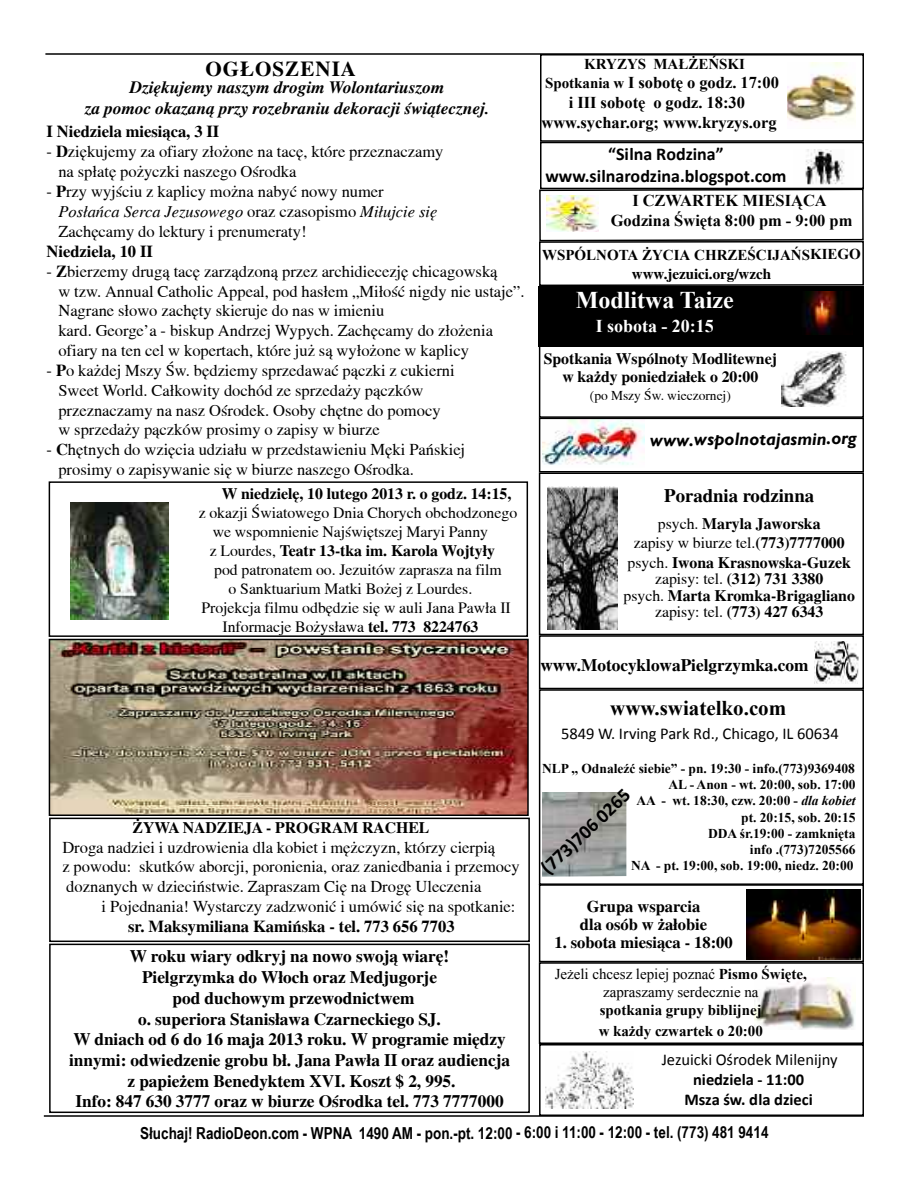
<style>
.page{position:relative;width:918px;height:1188px;background:#fff}
.page>*{position:absolute;margin:0;border:0;box-sizing:border-box;transform-origin:0 0}
.t1{font:700 24px "Times New Roman";color:#fff}
.t2{font:700 21px "Times New Roman";color:#000}
.t3{font:700 21px "Toronto";letter-spacing:.05em;color:#000}
.t4{font:700 19.5px "Calibri";color:#000}
.t5{font:700 18.75px "Toronto";color:#000}
.t6{font:700 18px/21.6px "Calibri";color:#000;text-align:center}
.t7{font:italic 700 18px "Gill Sans";letter-spacing:-.005em;color:#000}
.t8{font:700 18px "Times New Roman";color:#fff}
.t9{font:700 17.25px/20.7px "Toronto";color:#000;text-align:center}
.t10{font:italic 700 17.25px/20.7px "Toronto";color:#000;text-align:center}
.t11{font:16.5px/19.8px "Toronto";color:#000}
.t12{font:700 16.5px/18px "Toronto";color:#000;text-align:center}
.t13{font:700 16.5px/19.8px "Times New Roman";color:#000;text-align:center}
.t14{font:700 16.5px "Arial Narrow";color:#000}
.t15{font:16.5px "Calibri";color:#000}
.t16{font:700 16.5px/19.8px "Calibri";color:#000;text-align:center}
.t17{font:700 15.75px/19px "Toronto";color:#000;text-align:center}
.t18{font:15.75px "Toronto";color:#000}
.t19{font:700 15px/21px "Times New Roman";color:#000}
.t20{font:15px/18px "Times New Roman";color:#000;text-align:center}
.t21{font:700 15px "Toronto";color:#000}
.t22{font:700 13.5px/16.2px "Times New Roman";color:#000;text-align:right}
.t23{font:13.5px "Toronto";color:#000}
.s1{font-weight:700}
.s2{font-style:italic}
.s3{font-weight:400}
.s4{font-size:15px}
</style>
<div class="page">
<hr style="left:44px;top:1115px;width:820px;height:2px;background:#000">
<div style="left:539px;top:962px;width:325px;height:82px;border:2px solid #000"></div>
<img style="left:755px;top:978px;width:101px;height:51px">
<div style="left:539px;top:286px;width:325px;height:60px;background:#000"></div>
<div style="left:539px;top:884px;width:325px;height:78px;border:2px solid #000"></div>
<div style="left:539px;top:472px;width:325px;height:163px;border:2px solid #000"></div>
<img style="left:747px;top:889px;width:114px;height:71px">
<img style="left:548px;top:487px;width:69px;height:143px">
<div style="left:539px;top:635px;width:325px;height:54px;border:2px solid #000"></div>
<img style="left:814px;top:641px;width:45px;height:43px">
<svg style="left:538px;top:189px;width:326px;height:98px"></svg>
<div style="left:540px;top:54px;width:324px;height:88px;border:2px solid #000"></div>
<img style="left:787px;top:63px;width:69px;height:60px">
<div style="left:540px;top:142px;width:324px;height:47px;border:2px solid #000"></div>
<img style="left:805px;top:149px;width:40px;height:36px">
<div style="left:539px;top:342px;width:325px;height:76px;border:2px solid #000"></div>
<img style="left:782px;top:351px;width:65px;height:55px">
<img style="left:805px;top:291px;width:33px;height:43px">
<img style="left:543px;top:421px;width:101px;height:44px">
<div style="left:539px;top:418px;width:325px;height:54px;border:2px solid #000"></div>
<div style="left:539px;top:1044px;width:325px;height:72px;border:2px solid #000"></div>
<img style="left:546px;top:1052px;width:87px;height:56px">
<img style="left:542px;top:792px;width:84px;height:85px">
<div style="left:539px;top:689px;width:325px;height:196px;border:2px solid #000"></div>
<div style="left:49px;top:944px;width:481px;height:169px;border:2px solid #000"></div>
<div style="left:49px;top:481px;width:479px;height:156px;border:2px solid #000"></div>
<img style="left:70px;top:502px;width:99px;height:118px">
<img style="left:52px;top:642px;width:474px;height:171px">
<div style="left:49px;top:639px;width:480px;height:177px;border:2px solid #000"></div>
<div style="left:49px;top:818px;width:481px;height:124px;border:2px solid #000"></div>
<hr style="left:45px;top:53px;width:819px;height:2px;background:#000">
<p class="t3" style="left:205px;top:57px;width:152px">OG£OSZENIA</p>
<p class="t10" style="left:85px;top:77px;width:406px">Dziękujemy naszym drogim Wolontariuszom<br>za pomoc okazaną przy rozebraniu dekoracji świątecznej.</p>
<p class="t12" style="left:47px;top:123px;width:174px">I Niedziela miesiąca, 3 II</p>
<p class="t11" style="left:58px;top:142px;width:387px;text-indent:-12px">- <span class="s1">D</span>ziękujemy za ofiary złożone na tacę, które przeznaczamy na spłatę pożyczki naszego Ośrodka</p>
<p class="t11" style="left:58px;top:181px;width:380px;text-indent:-12px">- <span class="s1">P</span>rzy wyjściu z kaplicy można nabyć nowy numer<br><span class="s2">Posłańca Serca Jezusowego</span> oraz czasopismo <span class="s2">Miłujcie się<br></span>Zachęcamy do lektury i prenumeraty!</p>
<p class="t12" style="left:47px;top:242px;width:108px">Niedziela, 10 II</p>
<p class="t11" style="left:58px;top:261px;width:468px;text-indent:-12px">- <span class="s1">Z</span>bierzemy drugą tacę zarządzoną przez archidiecezję chicagowską<br>w tzw. Annual Catholic Appeal, pod hasłem „Miłość nigdy nie ustaje”.<br>Nagrane słowo zachęty skieruje do nas w imieniu<br>kard. George’a - biskup Andrzej Wypych. Zachęcamy do złożenia ofiary na ten cel w kopertach, które już są wyłożone w kaplicy</p>
<p class="t11" style="left:58px;top:361px;width:398px;text-indent:-12px">- <span class="s1">P</span>o każdej Mszy Św. będziemy sprzedawać pączki z cukierni Sweet World. Całkowity dochód ze sprzedaży pączków przeznaczamy na nasz Ośrodek. Osoby chętne do pomocy w sprzedaży pączków prosimy o zapisy w biurze</p>
<p class="t11" style="left:58px;top:440px;width:408px;text-indent:-12px">- <span class="s1">C</span>hętnych do wzięcia udziału w przedstawieniu Męki Pańskiej prosimy o zapisywanie się w biurze naszego Ośrodka.</p>
<p class="t17" style="left:222px;top:484px;width:291px">W niedzielę, 10 lutego 2013 r. o godz. 14:15,</p>
<p class="t18" style="left:199px;top:504px;width:320px">z okazji Światowego Dnia Chorych obchodzonego</p>
<p class="t18" style="left:213px;top:523px;width:277px">we wspomnienie Najświętszej Maryi Panny</p>
<p class="t17" style="left:210px;top:541px;width:287px"><span class="s3">z Lourdes,</span> Teatr 13-tka im. Karola Wojtyły</p>
<p class="t18" style="left:214px;top:561px;width:289px">pod patronatem oo. Jezuitów zaprasza na film</p>
<p class="t18" style="left:229px;top:580px;width:245px">o Sanktuarium Matki Bożej z Lourdes.</p>
<p class="t18" style="left:201px;top:598px;width:311px">Projekcja filmu odbędzie się w auli Jana Pawła II</p>
<p class="t18" style="left:223px;top:618px;width:257px">Informacje Bożysława <span class="s1">tel. 773 8224763</span></p>
<p class="t17" style="left:133px;top:818px;width:298px">ŻYWA NADZIEJA - PROGRAM RACHEL</p>
<p class="t11" style="left:62px;top:837px;width:459px">Droga nadziei i uzdrowienia dla kobiet i mężczyzn, którzy cierpią<br>z powodu: skutków aborcji, poronienia, oraz zaniedbania i przemocy doznanych w dzieciństwie. Zapraszam Cię na Drogę Uleczenia</p>
<p class="t11" style="left:102px;top:897px;width:415px">i Pojednania! Wystarczy zadzwonić i umówić się na spotkanie:</p>
<p class="t12" style="left:128px;top:917px;width:328px">sr. Maksymiliana Kamińska - tel. 773 656 7703</p>
<p class="t9" style="left:69px;top:946px;width:443px">W roku wiary odkryj na nowo swoją wiarę!<br>Pielgrzymka do Włoch oraz Medjugorje<br>pod duchowym przewodnictwem<br>o. superiora Stanisława Czarneckiego SJ.<br>W dniach od 6 do 16 maja 2013 roku. W programie między innymi: odwiedzenie grobu bł. Jana Pawła II oraz audiencja z papieżem Benedyktem XVI. Koszt $ 2, 995.<br>Info: 847 630 3777 oraz w biurze Ośrodka tel. 773 7777000</p>
<p class="t19" style="left:584px;top:54px;width:162px">KRYZYS MAŁŻEŃSKI</p>
<p class="t13" style="left:542px;top:73px;width:239px"><span class="s4">Spotkania w</span> I sobotę o godz. 17:00 i III sobotę o godz. 18:30 www.sychar.org; www.kryzys.org</p>
<p class="t6" style="left:545px;top:145px;width:243px">“Silna Rodzina” www.silnarodzina.blogspot.com</p>
<p class="t13" style="left:611px;top:190px;width:243px">I CZWARTEK MIESIĄCA<br>Godzina Święta 8:00 pm - 9:00 pm</p>
<p class="t19" style="left:542px;top:244px;width:320px">WSPÓLNOTA ŻYCIA CHRZEŚCIJAŃSKIEGO</p>
<p class="t21" style="left:632px;top:265px;width:141px">www.jezuici.org/wzch</p>
<h1 class="t1" style="left:576px;top:286px;width:159px">Modlitwa Taize</h1>
<p class="t8" style="left:596px;top:316px;width:119px">I sobota - 20:15</p>
<p class="t17" style="left:544px;top:349px;width:235px;line-height:18px">Spotkania Wspólnoty Modlitewnej w każdy poniedziałek o 20:00</p>
<p class="t23" style="left:590px;top:388px;width:142px">(po Mszy Św. wieczornej)</p>
<p class="t7" style="left:650px;top:429px;width:208px">www.wspolnotajasmin.org</p>
<p class="t5" style="left:664px;top:485px;width:151px">Poradnia rodzinna</p>
<p class="t17" style="left:628px;top:514px;width:225px"><span class="s3">psych.</span> Maryla Jaworska<br><span class="s3">zapisy w biurze tel.</span>(773)7777000 <span class="s3">psych.</span> Iwona Krasnowska-Guzek</p>
<p class="t17" style="left:624px;top:570px;width:233px;line-height:16.5px"><span class="s3">zapisy: tel.</span> (312) 731 3380<br><span class="s3">psych.</span> Marta Kromka-Brigagliano <span class="s3">zapisy: tel.</span> (773) 427 6343</p>
<p class="t9" style="left:540px;top:655px;width:270px">www.MotocyklowaPielgrzymka.com</p>
<p class="t2" style="left:610px;top:697px;width:178px">www.swiatelko.com</p>
<p class="t15" style="left:561px;top:727px;width:279px">5849 W. Irving Park Rd., Chicago, IL 60634</p>
<p class="t22" style="left:542px;top:760px;width:315px">NLP ,, Odnaleźć siebie” - pn. 19:30 - info.(773)9369408<br>AL - Anon - wt. 20:00, sob. 17:00<br>AA - wt. 18:30, czw. 20:00 - <span class="s2">dla kobiet<br></span>pt. 20:15, sob. 20:15<br>DDA śr.19:00 - zamknięta<br>info .(773)7205566<br>NA - pt. 19:00, sob. 19:00, niedz. 20:00</p>
<p class="t4" style="left:538px;top:864px;width:116px;rotate:-43deg">(773)706 0265</p>
<p class="t12" style="left:580px;top:897px;width:129px">Grupa wsparcia dla osób w żałobie</p>
<p class="t12" style="left:554px;top:933px;width:180px">1. sobota miesiąca - 18:00</p>
<p class="t20" style="left:555px;top:965px;width:254px">Jeżeli chcesz lepiej poznać <span class="s1">Pismo Święte, </span>zapraszamy serdecznie na</p>
<p class="t19" style="left:599px;top:1000px;width:166px">spotkania grupy biblijnej w każdy czwartek o 20:00</p>
<p class="t15" style="left:662px;top:1053px;width:177px">Jezuicki Ośrodek Milenijny</p>
<p class="t16" style="left:684px;top:1071px;width:130px">niedziela - 11:00<br>Msza św. dla dzieci</p>
<p class="t14" style="left:140px;top:1123px;width:630px">Słuchaj! RadioDeon.com - WPNA 1490 AM - pon.-pt. 12:00 - 6:00 i 11:00 - 12:00 - tel. (773) 481 9414</p>
</div>
